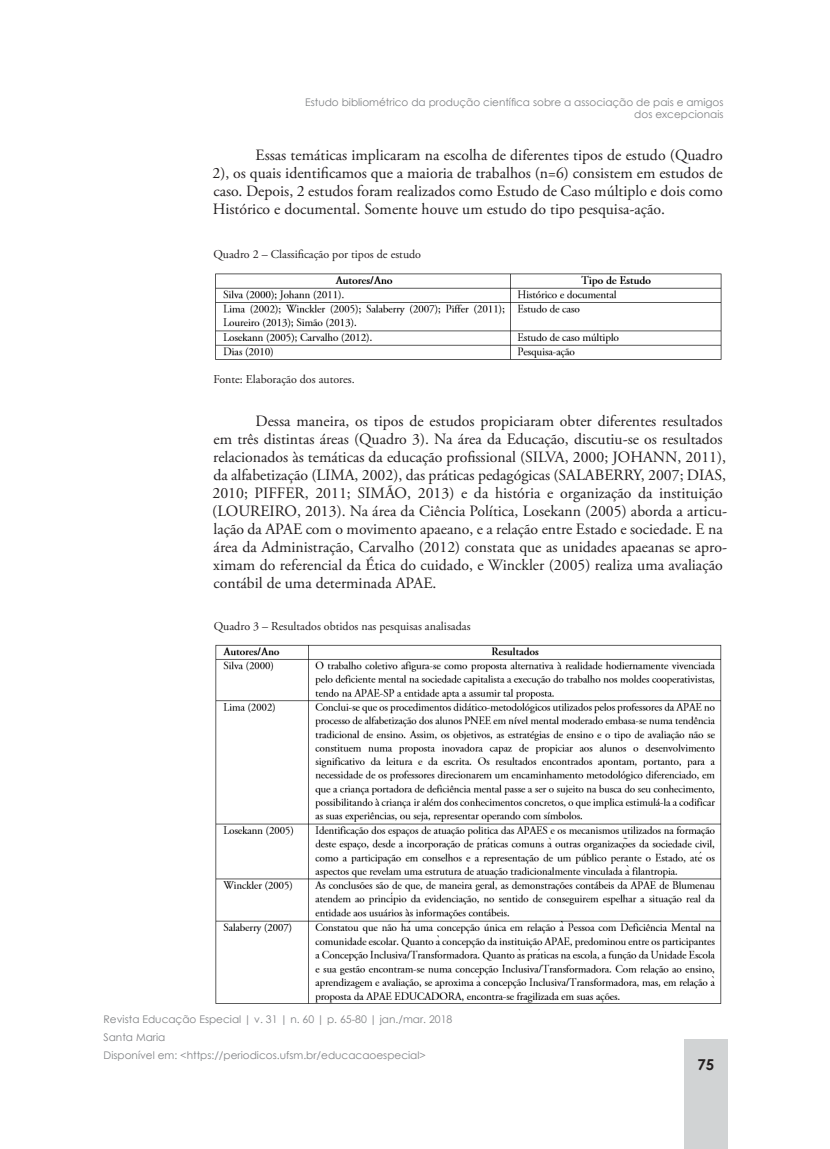
<style>
.page{position:relative;width:830px;height:1149px;background:#fff}
.page>*{position:absolute;margin:0;border:0;box-sizing:border-box;transform-origin:0 0}
.Normal{font:15.75px/18px "Adobe Garamond Pro";color:#231f20;text-align:justify}
.t1{font:700 15px "Century Gothic";color:#231f20}
.Legenda_Tabelas{font:12px "Adobe Garamond Pro";color:#231f20}
.t2{font:10.5px/18px "Century Gothic";color:#808285}
</style>
<div class="page">
<div style="left:683px;top:1039px;width:44px;height:109px;background:#d1d3d4"></div>
<img style="left:215px;top:273px;width:507px;height:87px">
<img style="left:215px;top:644px;width:507px;height:360px">
<p class="t2" style="left:305px;top:96px;width:420px;line-height:12px;text-align:right">Estudo bibliométrico da produção científica sobre a associação de pais e amigos dos excepcionais</p>
<p class="Normal" style="left:212px;top:147px;width:511px;text-indent:43px">Essas temáticas implicaram na escolha de diferentes tipos de estudo (Quadro 2), os quais identificamos que a maioria de trabalhos (n=6) consistem em estudos de caso. Depois, 2 estudos foram realizados como Estudo de Caso múltiplo e dois como Histórico e documental. Somente houve um estudo do tipo pesquisa-ação.</p>
<p class="Legenda_Tabelas" style="left:213px;top:246px;width:209px">Quadro 2 – Classificação por tipos de estudo</p>
<p class="Legenda_Tabelas" style="left:213px;top:371px;width:143px">Fonte: Elaboração dos autores.</p>
<p class="Normal" style="left:212px;top:412px;width:516px;text-align:left;text-indent:43px">Dessa maneira, os tipos de estudos propiciaram obter diferentes resultados em três distintas áreas (Quadro 3). Na área da Educação, discutiu-se os resultados relacionados às temáticas da educação profissional (SILVA, 2000; JOHANN, 2011), da alfabetização (LIMA, 2002), das práticas pedagógicas (SALABERRY, 2007; DIAS, 2010; PIFFER, 2011; SIMÃO, 2013) e da história e organização da instituição (LOUREIRO, 2013). Na área da Ciência Política, Losekann (2005) aborda a articu&shy;lação da APAE com o movimento apaeano, e a relação entre Estado e sociedade. E na área da Administração, Carvalho (2012) constata que as unidades apaeanas se apro&shy;ximam do referencial da Ética do cuidado, e Winckler (2005) realiza uma avaliação contábil de uma determinada APAE.</p>
<p class="Legenda_Tabelas" style="left:214px;top:618px;width:258px">Quadro 3 – Resultados obtidos nas pesquisas analisadas</p>
<p class="t2" style="left:103px;top:1009px;width:350px">Revista Educação Especial | v. 31 | n. 60 | p. 65-80 | jan./mar. 2018<br>Santa Maria<br>Disponível em: &lt;https://periodicos.ufsm.br/educacaoespecial&gt;</p>
<p class="t1" style="left:697px;top:1053px;width:18px">75</p>
</div>
